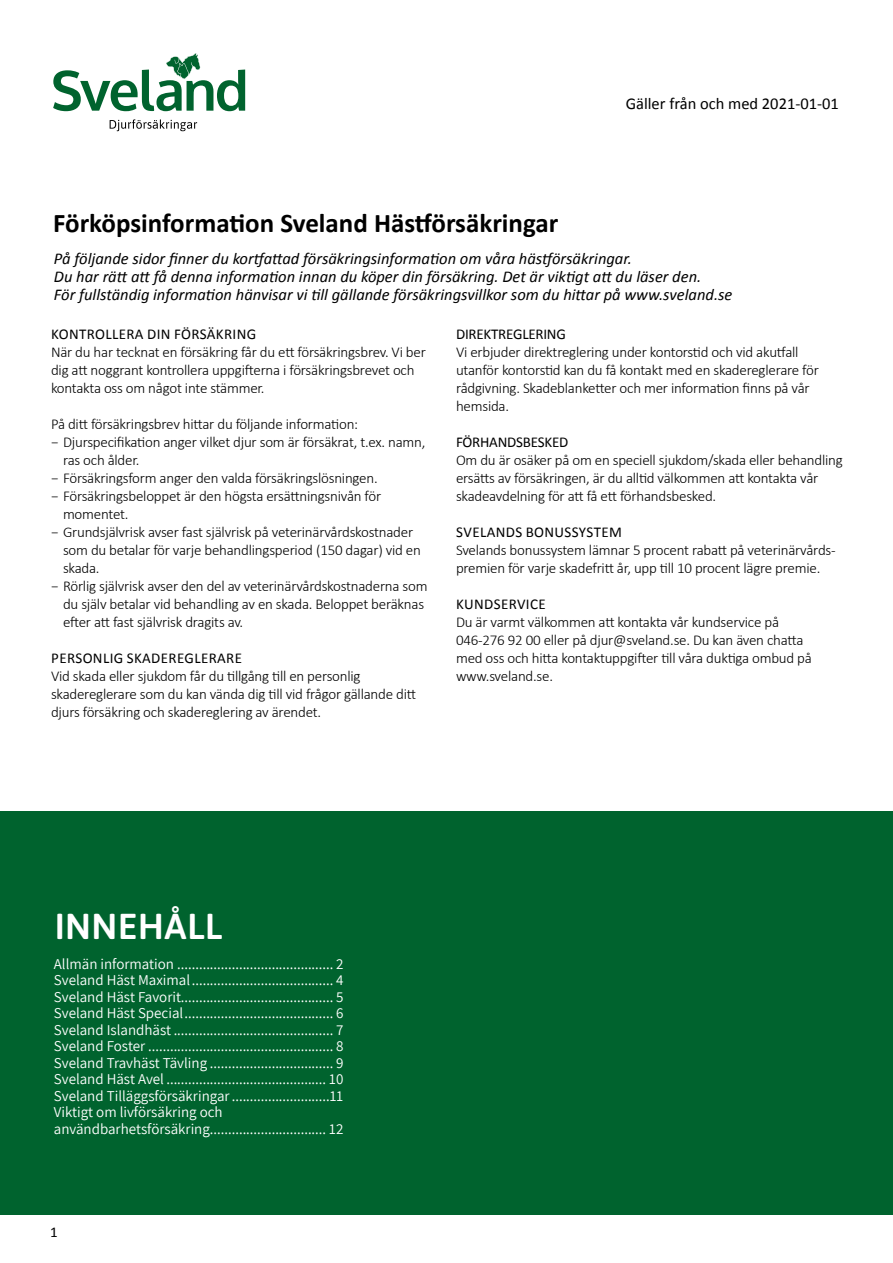
<style>
.page{position:relative;width:893px;height:1263px;background:#fff}
.page>*{position:absolute;margin:0;border:0;box-sizing:border-box;transform-origin:0 0}
.t1{font:600 36px "Asap";letter-spacing:.01em;color:#fff}
.t2{font:700 27px "Calibri";color:#000}
.t3{font:italic 16.5px/18px "Calibri";color:#000}
.t4{font:16.5px "Calibri";color:#000}
.t5{font:300 15px/18px "Calibri";letter-spacing:-.015em;color:#000}
.t6{font:15px/16.5px "Assistant";color:#fff}
.t7{font:15px "Calibri";letter-spacing:.025em;color:#000}
.t8{font:15px "Calibri";letter-spacing:-.015em;color:#000}
</style>
<div class="page">
<svg style="left:110px;top:119px;width:87px;height:12px"></svg>
<svg style="left:53px;top:53px;width:192px;height:58px"></svg>
<div style="left:0;top:811px;width:893px;height:404px;background:#00632e"></div>
<h2 class="t2" style="left:53px;top:206px;width:507px">Förköpsinformation Sveland Hästförsäkringar</h2>
<p class="t4" style="left:626px;top:93px;width:215px">Gäller från och med 2021-01-01</p>
<p class="t3" style="left:54px;top:249px;width:680px">På följande sidor finner du kortfattad försäkringsinformation om våra hästförsäkringar.<br>Du har rätt att få denna information innan du köper din försäkring. Det är viktigt att du läser den.<br>För fullständig information hänvisar vi till gällande försäkringsvillkor som du hittar på www.sveland.se</p>
<p class="t7" style="left:51px;top:324px;width:206px">KONTROLLERA DIN FÖRSÄKRING</p>
<p class="t5" style="left:51px;top:343px;width:376px">När du har tecknat en försäkring får du ett försäkringsbrev. Vi ber dig att noggrant kontrollera uppgifterna i försäkringsbrevet och kontakta oss om något inte stämmer.</p>
<p class="t5" style="left:51px;top:415px;width:309px">På ditt försäkringsbrev hittar du följande information:</p>
<p class="t5" style="left:51px;top:433px;width:376px">− Djurspecifikation anger vilket djur som är försäkrat, t.ex. namn,</p>
<p class="t5" style="left:63px;top:451px;width:78px">ras och ålder.</p>
<p class="t5" style="left:51px;top:469px;width:328px">− Försäkringsform anger den valda försäkringslösningen.</p>
<p class="t5" style="left:51px;top:487px;width:332px">− Försäkringsbeloppet är den högsta ersättningsnivån för</p>
<p class="t5" style="left:63px;top:505px;width:67px">momentet.</p>
<p class="t5" style="left:51px;top:523px;width:364px">− Grundsjälvrisk avser fast självrisk på veterinärvårdskostnader</p>
<p class="t5" style="left:63px;top:541px;width:359px">som du betalar för varje behandlingsperiod (150 dagar) vid en</p>
<p class="t5" style="left:63px;top:559px;width:38px">skada.</p>
<p class="t5" style="left:51px;top:577px;width:378px">− Rörlig självrisk avser den del av veterinärvårdskostnaderna som</p>
<p class="t5" style="left:63px;top:595px;width:363px">du själv betalar vid behandling av en skada. Beloppet beräknas</p>
<p class="t5" style="left:63px;top:613px;width:182px">efter att fast självrisk dragits av.</p>
<p class="t7" style="left:51px;top:648px;width:192px">PERSONLIG SKADEREGLERARE</p>
<p class="t5" style="left:51px;top:667px;width:367px">Vid skada eller sjukdom får du tillgång till en personlig skadereglerare som du kan vända dig till vid frågor gällande ditt djurs försäkring och skadereglering av ärendet.</p>
<p class="t8" style="left:456px;top:324px;width:111px">DIREKTREGLERING</p>
<p class="t5" style="left:456px;top:343px;width:364px">Vi erbjuder direktreglering under kontorstid och vid akutfall utanför kontorstid kan du få kontakt med en skadereglerare för rådgivning. Skadeblanketter och mer information finns på vår hemsida.</p>
<p class="t8" style="left:456px;top:432px;width:114px">FÖRHANDSBESKED</p>
<p class="t5" style="left:456px;top:451px;width:388px">Om du är osäker på om en speciell sjukdom/skada eller behandling ersätts av försäkringen, är du alltid välkommen att kontakta vår skadeavdelning för att få ett förhandsbesked.</p>
<p class="t7" style="left:456px;top:522px;width:167px">SVELANDS BONUSSYSTEM</p>
<p class="t5" style="left:456px;top:541px;width:381px">Svelands bonussystem lämnar 5 procent rabatt på veterinärvårds&shy;premien för varje skadefritt år, upp till 10 procent lägre premie.</p>
<p class="t7" style="left:456px;top:594px;width:91px">KUNDSERVICE</p>
<p class="t5" style="left:456px;top:613px;width:357px">Du är varmt välkommen att kontakta vår kundservice på 046-276 92 00 eller på djur@sveland.se. Du kan även chatta med oss och hitta kontaktuppgifter till våra duktiga ombud på www.sveland.se.</p>
<h1 class="t1" style="left:55px;top:901px;width:169px">INNEHÅLL</h1>
<p class="t6" style="left:54px;top:955px;width:291px">Allmän information ........................................... 2<br>Sveland Häst Maximal....................................... 4<br>Sveland Häst Favorit.......................................... 5<br>Sveland Häst Special......................................... 6<br>Sveland Islandhäst ............................................ 7<br>Sveland Foster ................................................... 8<br>Sveland Travhäst Tävling .................................. 9<br>Sveland Häst Avel ............................................ 10<br>Sveland Tilläggsförsäkringar...........................11<br>Viktigt om livförsäkring och användbarhetsförsäkring................................ 12</p>
<p class="t7" style="left:50px;top:1222px;width:9px">1</p>
</div>
